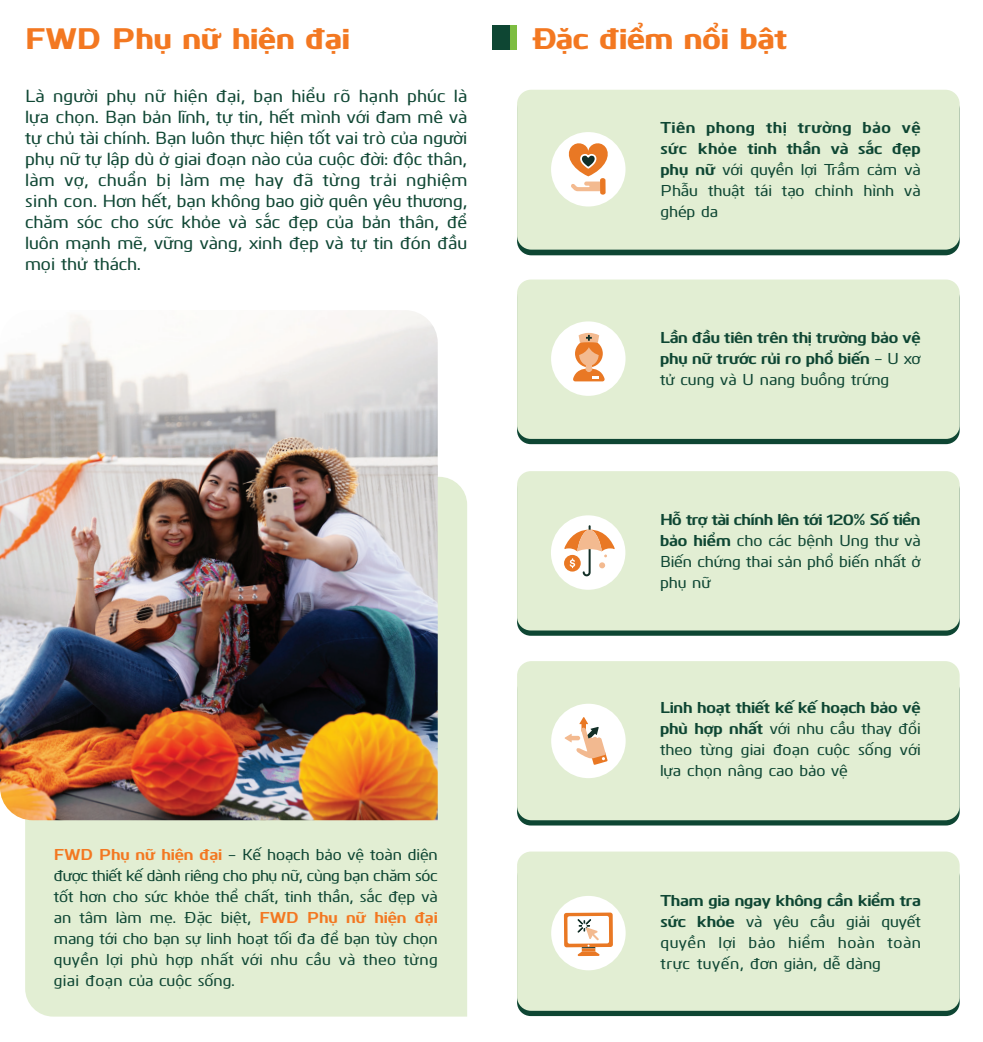
<style>
.page{position:relative;width:983px;height:1042px;background:#fff}
.page>*{position:absolute;margin:0;border:0;box-sizing:border-box;transform-origin:0 0}
.t1{font:800 29.75px "Kuro";color:#f37821}
.t2{font:500 17.5px/21px "Kuro";color:#0e4633;text-align:justify}
.t3{font:500 15.75px/21px "Kuro";color:#0e4633;text-align:justify}
.t4{font:700 15.75px/21px "Kuro";letter-spacing:-.01em;color:#0e4633;text-align:justify}
.s1{font-weight:700;color:#f37821}
.s2{font-weight:700}
.s3{font-weight:500}
</style>
<div class="page">
<div style="left:492px;top:25px;width:18px;height:25px;background:#0e4633"></div>
<div style="left:510px;top:25px;width:7px;height:25px;background:#7dbd41"></div>
<div style="left:517px;top:95px;width:442px;height:160px;background:#0e4633;border-radius:14px"></div>
<div style="left:517px;top:90px;width:442px;height:160px;background:#e2eed3;border-radius:14px"></div>
<div style="left:551px;top:132px;width:74px;height:74px;background:#fff;border-radius:50%"></div>
<svg style="left:568px;top:143px;width:40px;height:48px"></svg>
<div style="left:600px;top:178px;width:5px;height:17px;background:#e97824;border-radius:2px"></div>
<svg style="left:517px;top:809px;width:442px;height:16px;background:#205441"></svg>
<div style="left:517px;top:661px;width:442px;height:159px;background:#e2eed3;border-radius:14px"></div>
<div style="left:551px;top:704px;width:74px;height:74px;background:#fff;border-radius:50%"></div>
<svg style="left:564px;top:717px;width:43px;height:48px"></svg>
<div style="left:517px;top:863px;width:442px;height:153px;background:#0e4633;border-radius:14px"></div>
<div style="left:517px;top:851px;width:442px;height:160px;background:#e2eed3;border-radius:14px"></div>
<div style="left:551px;top:896px;width:74px;height:74px;background:#fff;border-radius:50%"></div>
<svg style="left:563px;top:912px;width:49px;height:44px"></svg>
<div style="left:517px;top:285px;width:442px;height:159px;background:#0e4633;border-radius:14px"></div>
<div style="left:517px;top:279px;width:442px;height:160px;background:#e2eed3;border-radius:14px"></div>
<div style="left:551px;top:321px;width:74px;height:75px;background:#fff;border-radius:50%"></div>
<svg style="left:575px;top:340px;width:27px;height:27px"></svg>
<svg style="left:573px;top:361px;width:31px;height:20px"></svg>
<div style="left:579px;top:342px;width:19px;height:24px;background:#f3ba90;border-radius:50%"></div>
<svg style="left:577px;top:333px;width:23px;height:22px"></svg>
<svg style="left:517px;top:476px;width:442px;height:160px;background:#295b48"></svg>
<div style="left:517px;top:471px;width:442px;height:159px;background:#e2eed3;border-radius:14px"></div>
<div style="left:550px;top:515px;width:75px;height:75px;background:#fff;border-radius:50%"></div>
<svg style="left:564px;top:525px;width:50px;height:51px"></svg>
<div style="left:25px;top:477px;width:442px;height:539px;background:#e2eed3"></div>
<img style="left:0;top:310px;width:437px;height:510px">
<h1 class="t1" style="left:25px;top:17px;width:326px">FWD Phụ nữ hiện đại</h1>
<h1 class="t1" style="left:531px;top:16px;width:257px">Đặc điểm nổi bật</h1>
<p class="t2" style="left:25px;top:84px;width:443px">Là người phụ nữ hiện đại, bạn hiểu rõ hạnh phúc là lựa chọn. Bạn bản lĩnh, tự tin, hết mình với đam mê và tự chủ tài chính. Bạn luôn thực hiện tốt vai trò của người phụ nữ tự lập dù ở giai đoạn nào của cuộc đời: độc thân, làm vợ, chuẩn bị làm mẹ hay đã từng trải nghiệm sinh con. Hơn hết, bạn không bao giờ quên yêu thương, chăm sóc cho sức khỏe và sắc đẹp của bản thân, để luôn mạnh mẽ, vững vàng, xinh đẹp và tự tin đón đầu mọi thử thách.</p>
<p class="t3" style="left:54px;top:843px;width:385px"><span class="s1">FWD Phụ nữ hiện đại</span> - Kế hoạch bảo vệ toàn diện được thiết kế dành riêng cho phụ nữ, cùng bạn chăm sóc tốt hơn cho sức khỏe thể chất, tinh thần, sắc đẹp và an tâm làm mẹ. Đặc biệt, <span class="s1">FWD Phụ nữ hiện đại </span>mang tới cho bạn sự linh hoạt tối đa để bạn tùy chọn quyền lợi phù hợp nhất với nhu cầu và theo từng giai đoạn của cuộc sống.</p>
<p class="t3" style="left:660px;top:116px;width:262px"><span class="s2">Tiên phong thị trường bảo vệ sức khỏe tinh thần và sắc đẹp phụ nữ</span> với quyền lợi Trầm cảm và Phẫu thuật tái tạo chỉnh hình và ghép da</p>
<p class="t4" style="left:660px;top:326px;width:262px">Lần đầu tiên trên thị trường bảo vệ phụ nữ trước rủi ro phổ biến <span class="s3">- U xơ tử cung và U nang buồng trứng</span></p>
<p class="t3" style="left:660px;top:508px;width:262px"><span class="s2">Hỗ trợ tài chính lên tới 120% Số tiền bảo hiểm</span> cho các bệnh Ung thư và Biến chứng thai sản phổ biến nhất ở phụ nữ</p>
<p class="t3" style="left:660px;top:696px;width:262px"><span class="s2">Linh hoạt thiết kế kế hoạch bảo vệ phù hợp nhất</span> với nhu cầu thay đổi theo từng giai đoạn cuộc sống với lựa chọn nâng cao bảo vệ</p>
<p class="t3" style="left:660px;top:889px;width:262px"><span class="s2">Tham gia ngay không cần kiểm tra sức khỏe</span> và yêu cầu giải quyết quyền lợi bảo hiểm hoàn toàn trực tuyến, đơn giản, dễ dàng</p>
</div>
